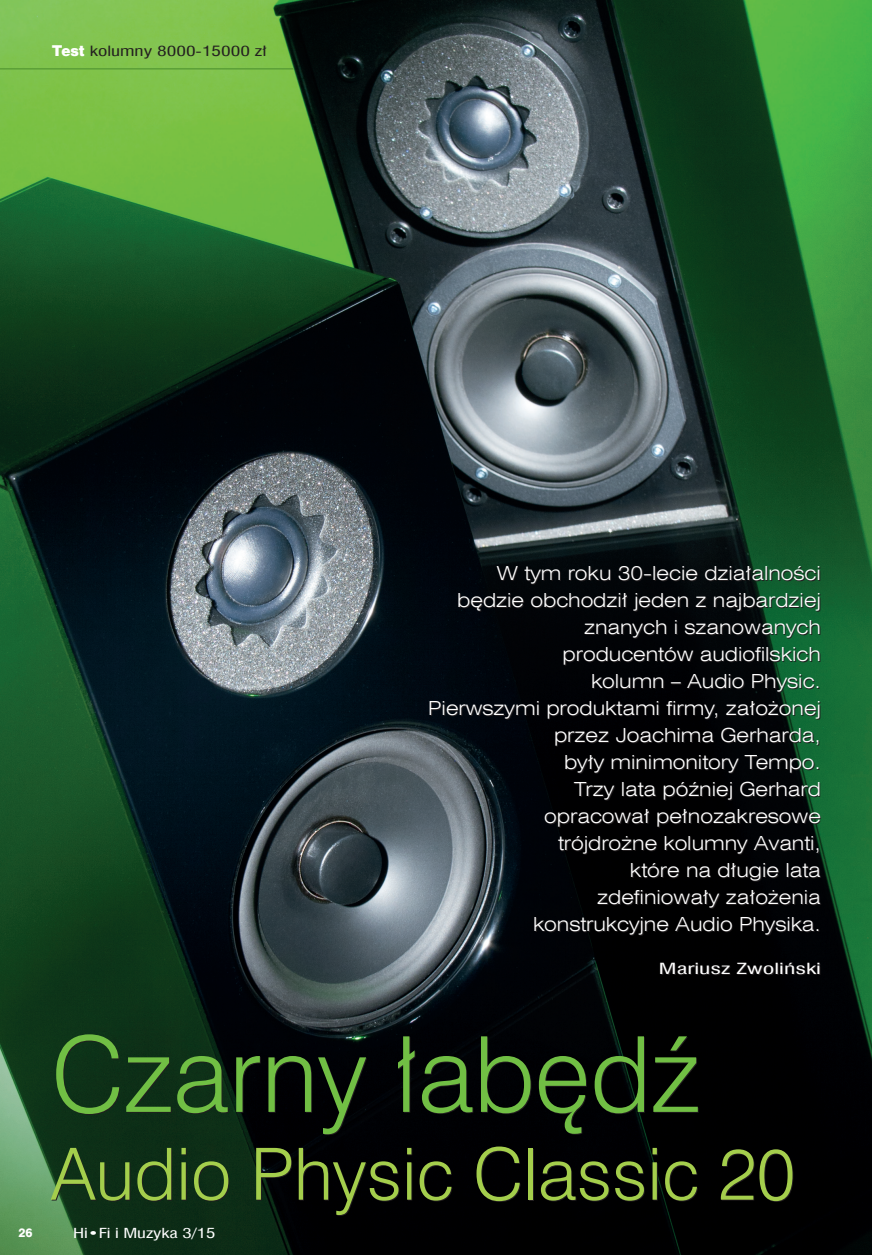
<style>
.page{position:relative;width:872px;height:1255px;background:#fff}
.page>*{position:absolute;margin:0;border:0;box-sizing:border-box;transform-origin:0 0}
.tytul_tekstu{font:105px "Swis 721 Lt EU";color:#71bf44}
.tytul_tekstu-2{font:72px "Swis 721 Lt EU";color:#a4ce4c}
.lead{font:19.5px/27px "Swis 721 Lt Ex EU";color:#fff;text-align:right}
.autor{font:15px "Swis 721 Cn EU";color:#fff;scale:1.6 1}
.t1{font:13.8px "Swis 721 Cn EU";color:#231f20;scale:1.4 1}
.t2{font:13.5px "Swis 721 Cn EU";letter-spacing:-.005em;color:#fff;scale:1.4 1}
.t3{font:12px "Swis 721 Hv EU";color:#fff}
.s1{font-family:"Swis 721 Blk 2 EU";color:#fff}
</style>
<div class="page">
<img style="left:0;top:0;width:872px;height:1254px">
<hr style="left:0;top:68px;width:293px;height:2px;background:#5b9f37">
<p class="t1" style="left:52px;top:41px;width:155px"><span class="s1">Test</span> kolumny 8000-15000 zł</p>
<p class="lead" style="left:428px;top:560px;width:394px">W tym roku 30-lecie działalności będzie obchodził jeden z najbardziej znanych i szanowanych<br>producentów audiofilskich<br>kolumn – Audio Physic.<br>Pierwszymi produktami firmy, założonej przez Joachima Gerharda,<br>były minimonitory Tempo.<br>Trzy lata później Gerhard<br>opracował pełnozakresowe</p>
<p class="lead" style="left:533px;top:830px;width:289px">trójdrożne kolumny Avanti, które na długie lata zdefiniowały założenia konstrukcyjne Audio Physika.</p>
<p class="autor" style="left:659px;top:958px;width:103px">Mariusz Zwoliński</p>
<p class="tytul_tekstu" style="left:51px;top:1010px;width:650px">Czarny łabędź</p>
<p class="tytul_tekstu-2" style="left:51px;top:1130px;width:745px">Audio Physic Classic 20</p>
<p class="t3" style="left:18px;top:1225px;width:16px">26</p>
<p class="t2" style="left:73px;top:1224px;width:103px">Hi•Fi i Muzyka 3/15</p>
</div>
